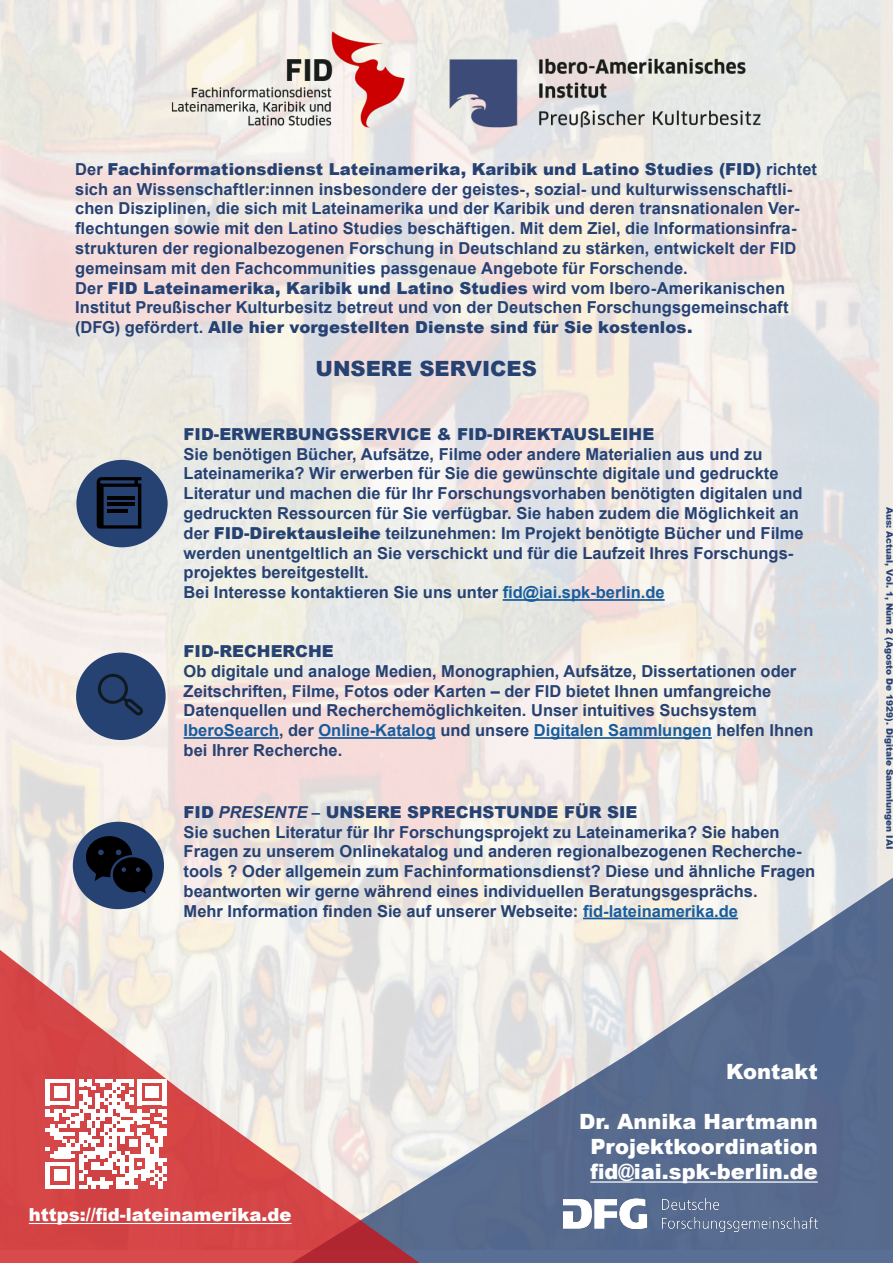
<style>
.page{position:relative;width:893px;height:1263px;background:#fff}
.page>*{position:absolute;margin:0;border:0;box-sizing:border-box;transform-origin:0 0}
.t1{font:900 21px/25.2px "Arial";color:#fff}
.t2{font:900 21px "Arial";color:#264273}
.t3{font:900 18px "Arial";color:#fff}
.t4{font:700 16.5px/19.8px "Arial";color:#264273}
.t5{font:900 16.5px "Arial";color:#264273}
.t6{font:700 16.5px/19.8px "Arial";color:#175d9e}
.t7{font:900 9px "Arial";color:#264273}
.s1{font-weight:900}
.s2{color:#175d9e}
.s3{color:#264273}
.s4{font-weight:700;font-style:italic}
</style>
<div class="page">
<img style="left:0;top:0;width:893px;height:950px">
<svg style="left:292px;top:878px;width:601px;height:385px;background:#9aa4b6"></svg>
<svg style="left:0;top:950px;width:419px;height:313px;background:#df9f9f"></svg>
<img style="left:163px;top:25px;width:608px;height:109px">
<div style="left:76px;top:652px;width:90px;height:88px;background:#264273;border-radius:50%"></div>
<div style="left:73px;top:822px;width:91px;height:87px;background:#264273;border-radius:50%"></div>
<svg style="left:98px;top:674px;width:45px;height:41px"></svg>
<div style="left:76px;top:460px;width:92px;height:87px;background:#264273;border-radius:50%"></div>
<svg style="left:84px;top:834px;width:70px;height:59px"></svg>
<hr style="left:503px;top:599px;width:162px;height:2px;background:#175d9e">
<hr style="left:184px;top:737px;width:95px;height:2px;background:#175d9e">
<hr style="left:318px;top:737px;width:118px;height:2px;background:#175d9e">
<hr style="left:534px;top:737px;width:178px;height:2px;background:#175d9e">
<svg style="left:97px;top:477px;width:44px;height:51px"></svg>
<hr style="left:107px;top:509px;width:21px;height:3px;background:#000">
<hr style="left:107px;top:496px;width:27px;height:4px;background:#000">
<hr style="left:107px;top:503px;width:27px;height:3px;background:#000">
<hr style="left:583px;top:917px;width:155px;height:2px;background:#175d9e">
<hr style="left:590px;top:1181px;width:228px;height:2px;background:#fff">
<svg style="left:46px;top:1079px;width:121px;height:110px"></svg>
<img style="left:564px;top:1199px;width:254px;height:32px">
<hr style="left:29px;top:1223px;width:263px;height:1px;background:#fff">
<p class="t4" style="left:75px;top:159px;width:743px">Der <span class="s1">Fachinformationsdienst Lateinamerika, Karibik und Latino Studies (FID)</span> richtet sich an Wissenschaftler:innen insbesondere der geistes-, sozial- und kulturwissenschaftli&shy;chen Disziplinen, die sich mit Lateinamerika und der Karibik und deren transnationalen Ver&shy;flechtungen sowie mit den Latino Studies beschäftigen. Mit dem Ziel, die Informationsinfra&shy;strukturen der regionalbezogenen Forschung in Deutschland zu stärken, entwickelt der FID gemeinsam mit den Fachcommunities passgenaue Angebote für Forschende.</p>
<p class="t4" style="left:75px;top:278px;width:715px">Der <span class="s1">FID Lateinamerika, Karibik und Latino Studies</span> wird vom Ibero-Amerikanischen<br>Institut Preußischer Kulturbesitz betreut und von der Deutschen Forschungsgemeinschaft (DFG) gefördert. <span class="s1">Alle hier vorgestellten Dienste sind für Sie kostenlos.</span></p>
<p class="t2" style="left:316px;top:353px;width:223px">UNSERE SERVICES</p>
<p class="t5" style="left:184px;top:422px;width:472px">FID-ERWERBUNGSSERVICE &amp; FID-DIREKTAUSLEIHE</p>
<p class="t4" style="left:184px;top:444px;width:580px">Sie benötigen Bücher, Aufsätze, Filme oder andere Materialien aus und zu</p>
<p class="t4" style="left:184px;top:464px;width:622px">Lateinamerika? Wir erwerben für Sie die gewünschte digitale und gedruckte Literatur und machen die für Ihr Forschungsvorhaben benötigten digitalen und gedruckten Ressourcen für Sie verfügbar. Sie haben zudem die Möglichkeit an der <span class="s1">FID-Direktausleihe</span> teilzunehmen: Im Projekt benötigte Bücher und Filme werden unentgeltlich an Sie verschickt und für die Laufzeit Ihres Forschungs&shy;projektes bereitgestellt.</p>
<p class="t4" style="left:184px;top:583px;width:482px">Bei Interesse kontaktieren Sie uns unter <span class="s2">fid@iai.spk-berlin.de</span></p>
<p class="t5" style="left:184px;top:639px;width:152px">FID-RECHERCHE</p>
<p class="t4" style="left:184px;top:661px;width:614px">Ob digitale und analoge Medien, Monographien, Aufsätze, Dissertationen oder<br>Zeitschriften, Filme, Fotos oder Karten – der FID bietet Ihnen umfangreiche<br>Datenquellen und Recherchemöglichkeiten. Unser intuitives Suchsystem</p>
<p class="t6" style="left:184px;top:721px;width:631px">IberoSearch<span class="s3">, der</span> Online-Katalog <span class="s3">und unsere</span> Digitalen Sammlungen <span class="s3">helfen Ihnen bei Ihrer Recherche.</span></p>
<p class="t5" style="left:184px;top:800px;width:455px">FID <span class="s4">PRESENTE</span> – UNSERE SPRECHSTUNDE FÜR SIE</p>
<p class="t4" style="left:184px;top:822px;width:633px">Sie suchen Literatur für Ihr Forschungsprojekt zu Lateinamerika? Sie haben Fragen zu unserem Onlinekatalog und anderen regionalbezogenen Recherche&shy;tools ? Oder allgemein zum Fachinformationsdienst? Diese und ähnliche Fragen beantworten wir gerne während eines individuellen Beratungsgesprächs.</p>
<p class="t4" style="left:184px;top:901px;width:556px">Mehr Information finden Sie auf unserer Webseite: <span class="s2">fid-lateinamerika.de</span></p>
<p class="t3" style="left:29px;top:1202px;width:264px">https://fid-lateinamerika.de</p>
<p class="t1" style="left:726px;top:1058px;width:93px">Kontakt</p>
<p class="t1" style="left:579px;top:1108px;width:240px">Dr. Annika Hartmann</p>
<p class="t1" style="left:590px;top:1133px;width:229px">Projektkoordination fid@iai.spk-berlin.de</p>
<p class="t7" style="left:896px;top:507px;width:344px;rotate:90deg">Aus: Actual, Vol. 1, Núm 2 (Agosto De 1929). Digitale Sammlungen IAI</p>
</div>
